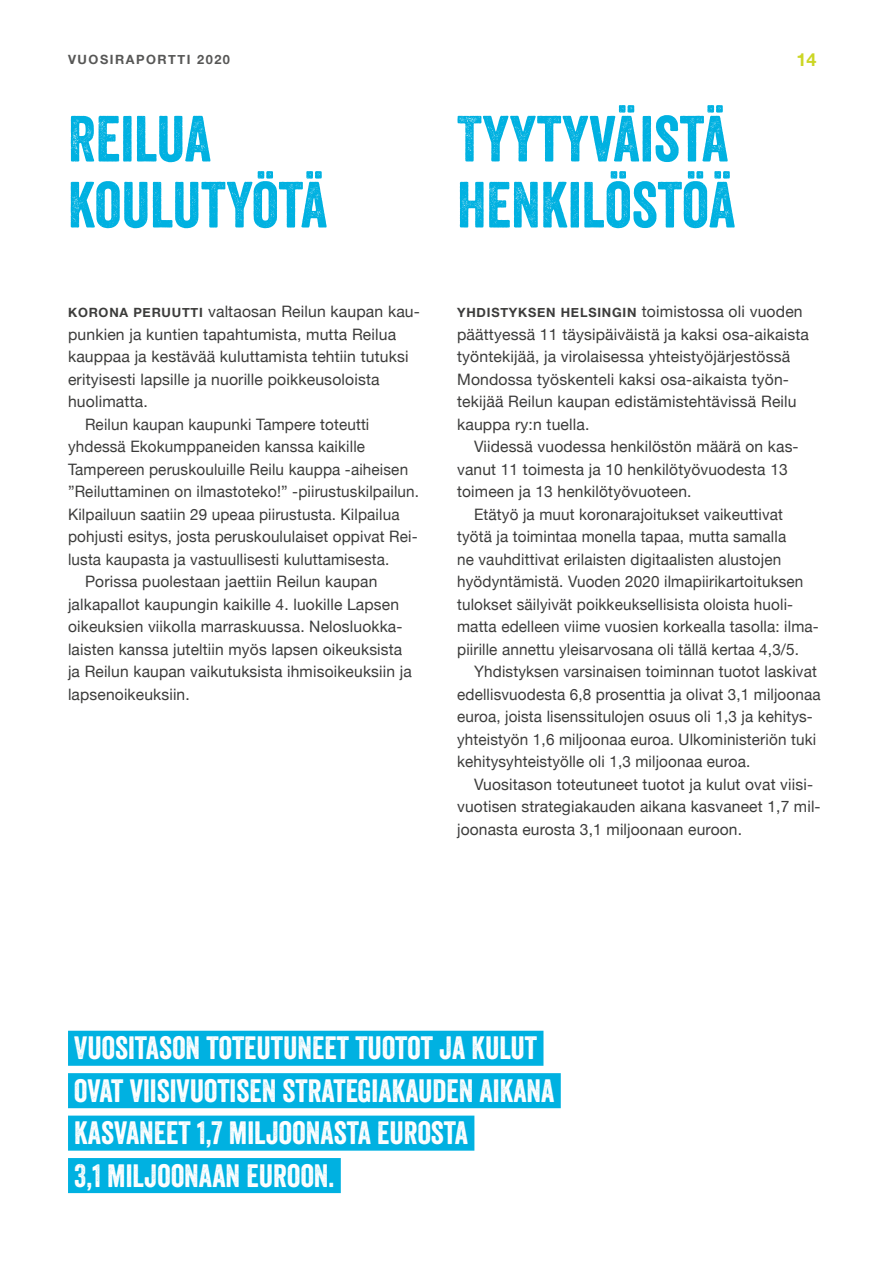
<style>
.page{position:relative;width:893px;height:1263px;background:#fff}
.page>*{position:absolute;margin:0;border:0;box-sizing:border-box;transform-origin:0 0}
.otsikot_taustalla{font:63px/66px "Veneer";color:#00b1e1}
.nostotyyli{font:31.35px/42.5px "Veneer";color:#fff}
.t1{font:700 18px "Helvetica Neue";color:#ccd625}
.leipis_sis{font:15.75px/22.5px "Helvetica Neue";letter-spacing:.01em;color:#3c3c3b}
.leipis{font:15.75px/22.5px "Helvetica Neue";letter-spacing:.01em;color:#3c3c3b}
.leipis-2{font:700 12.75px "Helvetica Neue";letter-spacing:.06em;color:#3c3c3b}
.t2{font:700 12.75px "Helvetica Neue";letter-spacing:.12em;color:#575756}
.s1{font-weight:700;font-size:12.75px}
.s2{font-weight:400;font-size:15.75px}
</style>
<div class="page">
<hr style="left:892px;top:0;width:1px;height:1263px;background:#db3c8e">
<div style="left:68px;top:1031px;width:475px;height:35px;background:#00b1e1"></div>
<div style="left:68px;top:1073px;width:493px;height:35px;background:#00b1e1"></div>
<div style="left:68px;top:1115px;width:406px;height:36px;background:#00b1e1"></div>
<div style="left:68px;top:1158px;width:273px;height:35px;background:#00b1e1"></div>
<p class="t2" style="left:68px;top:49px;width:164px">VUOSIRAPORTTI 2020</p>
<p class="t1" style="left:796px;top:45px;width:22px">14</p>
<p class="otsikot_taustalla" style="left:68px;top:105px;width:261px">REILUA<br>KOULUTYÖTÄ</p>
<p class="otsikot_taustalla" style="left:457px;top:105px;width:280px">TYYTYVÄISTÄ<br>HENKILÖSTÖÄ</p>
<p class="leipis" style="left:68px;top:301px;width:353px"><span class="s1">KORONA PERUUTTI</span> valtaosan Reilun kaupan kau&shy;punkien ja kuntien tapahtumista, mutta Reilua kauppaa ja kestävää kuluttamista tehtiin tutuksi erityisesti lapsille ja nuorille poikkeusoloista huolimatta.</p>
<p class="leipis_sis" style="left:68px;top:414px;width:353px;text-indent:17px">Reilun kaupan kaupunki Tampere toteutti yhdessä Ekokumppaneiden kanssa kaikille Tampereen peruskouluille Reilu kauppa -aiheisen ”Reiluttaminen on ilmastoteko!” -piirustuskilpailun.<br>Kilpailuun saatiin 29 upeaa piirustusta. Kilpailua pohjusti esitys, josta peruskoululaiset oppivat Rei&shy;lusta kaupasta ja vastuullisesti kuluttamisesta.</p>
<p class="leipis_sis" style="left:68px;top:571px;width:345px;text-indent:17px">Porissa puolestaan jaettiin Reilun kaupan jalkapallot kaupungin kaikille 4. luokille Lapsen oikeuksien viikolla marraskuussa. Nelosluokka&shy;laisten kanssa juteltiin myös lapsen oikeuksista ja Reilun kaupan vaikutuksista ihmisoikeuksiin ja lapsenoikeuksiin.</p>
<p class="leipis-2" style="left:457px;top:303px;width:347px">YHDISTYKSEN HELSINGIN <span class="s2">toimistossa oli vuoden</span></p>
<p class="leipis" style="left:457px;top:324px;width:353px">päättyessä 11 täysipäiväistä ja kaksi osa-aikaista työntekijää, ja virolaisessa yhteistyöjärjestössä Mondossa työskenteli kaksi osa-aikaista työn&shy;tekijää Reilun kaupan edistämistehtävissä Reilu kauppa ry:n tuella.</p>
<p class="leipis_sis" style="left:457px;top:436px;width:343px;text-indent:17px">Viidessä vuodessa henkilöstön määrä on kas&shy;vanut 11 toimesta ja 10 henkilötyövuodesta 13 toimeen ja 13 henkilötyövuoteen.</p>
<p class="leipis_sis" style="left:457px;top:504px;width:363px;text-indent:17px">Etätyö ja muut koronarajoitukset vaikeuttivat työtä ja toimintaa monella tapaa, mutta samalla<br>ne vauhdittivat erilaisten digitaalisten alustojen hyödyntämistä. Vuoden 2020 ilmapiirikartoituksen tulokset säilyivät poikkeuksellisista oloista huoli&shy;matta edelleen viime vuosien korkealla tasolla: ilma&shy;piirille annettu yleisarvosana oli tällä kertaa 4,3/5.</p>
<p class="leipis_sis" style="left:457px;top:661px;width:365px;text-indent:17px">Yhdistyksen varsinaisen toiminnan tuotot laskivat edellisvuodesta 6,8 prosenttia ja olivat 3,1 miljoonaa euroa, joista lisenssitulojen osuus oli 1,3 ja kehitys&shy;yhteistyön 1,6 miljoonaa euroa. Ulkoministeriön tuki kehitysyhteistyölle oli 1,3 miljoonaa euroa.</p>
<p class="leipis_sis" style="left:457px;top:774px;width:365px;text-indent:17px">Vuositason toteutuneet tuotot ja kulut ovat viisi&shy;vuotisen strategiakauden aikana kasvaneet 1,7 mil&shy;joonasta eurosta 3,1 miljoonaan euroon.</p>
<p class="nostotyyli" style="left:74px;top:1026px;width:482px">VUOSITASON TOTEUTUNEET TUOTOT JA KULUT OVAT VIISIVUOTISEN STRATEGIAKAUDEN AIKANA KASVANEET 1,7 MILJOONASTA EUROSTA<br>3,1 MILJOONAAN EUROON.</p>
</div>
